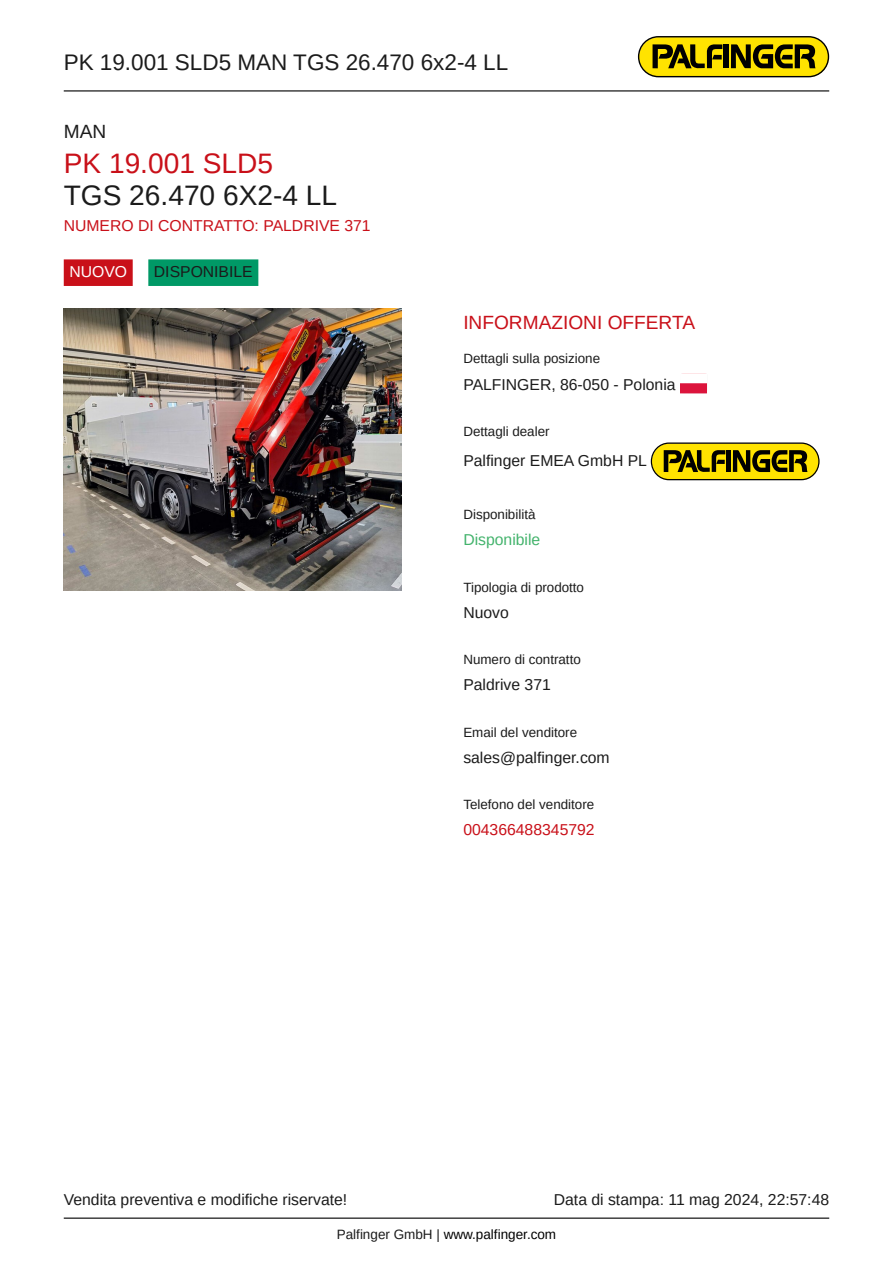
<style>
.page{position:relative;width:893px;height:1263px;background:#fff}
.page>*{position:absolute;margin:0;border:0;box-sizing:border-box;transform-origin:0 0}
.t1{font:28.2px "Arimo";color:#1b1b1b}
.t2{font:28.2px "Arimo";color:#c91019}
.t3{font:22.5px "Arimo";color:#1b1b1b}
.t4{font:19.2px "Arimo";color:#c91019}
.t5{font:19.2px "Arimo";color:#1b1b1b}
.t6{font:15.75px "Arimo";color:#1b1b1b}
.t7{font:15.75px "Arimo";color:#c91019}
.t8{font:15.75px "Arimo";color:#43b36c}
.t9{font:15.75px "Arimo";color:#fff}
.t10{font:13.5px "Arimo";color:#000}
.t11{font:13.35px "Arimo";color:#1b1b1b}
.s1{color:#1b1b1b}
</style>
<div class="page">
<hr style="left:64px;top:90px;width:765px;height:1px;background:#000">
<hr style="left:64px;top:1217px;width:765px;height:2px;background:#000">
<svg style="left:638px;top:36px;width:191px;height:41px;background:#a3930b"></svg>
<div style="left:64px;top:259px;width:69px;height:27px;background:#c91019"></div>
<div style="left:148px;top:259px;width:110px;height:27px;background:#096"></div>
<img style="left:64px;top:309px;width:337px;height:281px">
<div style="left:680px;top:383px;width:27px;height:10px;background:#dc143c"></div>
<svg style="left:651px;top:442px;width:168px;height:38px;background:#a4940e"></svg>
<h2 class="t3" style="left:64px;top:53px;width:446px">PK 19.001 SLD5 MAN TGS 26.470 6x2-4 LL</h2>
<p class="t5" style="left:64px;top:124px;width:44px">MAN</p>
<h1 class="t2" style="left:64px;top:152px;width:211px">PK 19.001 SLD5</h1>
<h1 class="t1" style="left:64px;top:185px;width:275px">TGS 26.470 6X2-4 LL</h1>
<p class="t7" style="left:64px;top:219px;width:308px">NUMERO DI CONTRATTO: PALDRIVE 371</p>
<p class="t9" style="left:69px;top:265px;width:59px">NUOVO</p>
<p class="t6" style="left:154px;top:265px;width:100px">DISPONIBILE</p>
<p class="t4" style="left:463px;top:315px;width:233px">INFORMAZIONI OFFERTA</p>
<p class="t11" style="left:463px;top:353px;width:138px">Dettagli sulla posizione</p>
<p class="t6" style="left:463px;top:379px;width:214px">PALFINGER, 86-050 - Polonia</p>
<p class="t11" style="left:463px;top:426px;width:88px">Dettagli dealer</p>
<p class="t6" style="left:463px;top:454px;width:185px">Palfinger EMEA GmbH PL</p>
<p class="t11" style="left:463px;top:510px;width:74px">Disponibilità</p>
<p class="t8" style="left:463px;top:534px;width:79px">Disponibile</p>
<p class="t11" style="left:463px;top:582px;width:122px">Tipologia di prodotto</p>
<p class="t6" style="left:463px;top:606px;width:47px">Nuovo</p>
<p class="t11" style="left:463px;top:654px;width:119px">Numero di contratto</p>
<p class="t6" style="left:463px;top:678px;width:89px">Paldrive 371</p>
<p class="t11" style="left:463px;top:727px;width:115px">Email del venditore</p>
<p class="t6" style="left:463px;top:751px;width:148px">sales@palfinger.com</p>
<p class="t11" style="left:463px;top:799px;width:132px">Telefono del venditore</p>
<p class="t7" style="left:463px;top:823px;width:133px">004366488345792</p>
<p class="t6" style="left:64px;top:1194px;width:285px">Vendita preventiva e modifiche riservate!</p>
<p class="t6" style="left:554px;top:1194px;width:277px">Data di stampa: 11 mag 2024, 22:57:48</p>
<p class="t10" style="left:337px;top:1229px;width:221px"><span class="s1">Palfinger GmbH |</span> www.palfinger.com</p>
</div>
